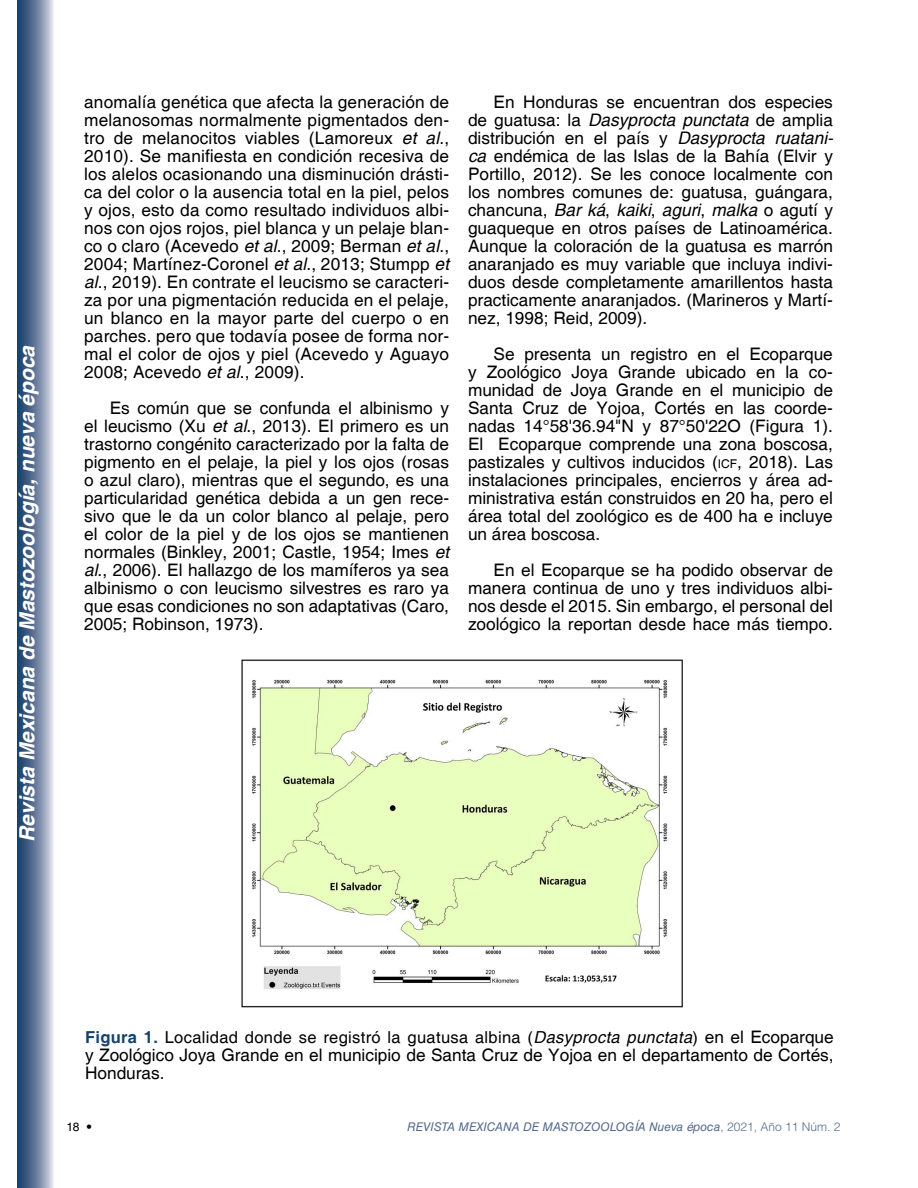
<style>
.page{position:relative;width:918px;height:1188px;background:#fff}
.page>*{position:absolute;margin:0;border:0;box-sizing:border-box;transform-origin:0 0}
.t1{font:italic 700 21px "Helvetica";color:#fff}
.texto_sin_sangría_ok{font:17.25px/18px "Helvetica";color:#000;text-align:justify}
.pie_de_foto_ok{font:17.25px/18px "Helvetica";color:#000}
.pie_de_foto_ok-2{font:16.5px "Helvetica";letter-spacing:.02em;color:#000}
.t2{font:italic 12px "Helvetica LT Std";color:#52698d}
.t3{font:12px "Helvetica LT Std";color:#000}
.s1{font-style:italic}
.s2{font-size:12.15px}
.s3{font-weight:700;color:#14436c}
.s4{font-size:17.25px}
.s5{font-weight:300}
.s6{font-weight:300;font-style:normal}
</style>
<div class="page">
<svg style="left:17px;top:0;width:37px;height:1188px;background:#6f84a1"></svg>
<img style="left:241px;top:659px;width:442px;height:349px">
<p class="t1" style="left:14px;top:842px;width:498px;rotate:-90deg">Revista Mexicana de Mastozoología, nueva época</p>
<p class="texto_sin_sangría_ok" style="left:84px;top:94px;width:366px">anomalía genética que afecta la generación de melanosomas normalmente pigmentados den&shy;tro de melanocitos viables (Lamoreux <span class="s1">et al</span>., 2010). Se manifiesta en condición recesiva de los alelos ocasionando una disminución drásti&shy;ca del color o la ausencia total en la piel, pelos y ojos, esto da como resultado individuos albi&shy;nos con ojos rojos, piel blanca y un pelaje blan&shy;co o claro (Acevedo <span class="s1">et al</span>., 2009; Berman <span class="s1">et al</span>., 2004; Martínez-Coronel <span class="s1">et al</span>., 2013; Stumpp <span class="s1">et al</span>., 2019). En contrate el leucismo se caracteri&shy;za por una pigmentación reducida en el pelaje, un blanco en la mayor parte del cuerpo o en parches. pero que todavía posee de forma nor&shy;mal el color de ojos y piel (Acevedo y Aguayo 2008; Acevedo <span class="s1">et al</span>., 2009).</p>
<p class="texto_sin_sangría_ok" style="left:84px;top:400px;width:366px;text-indent:26px">Es común que se confunda el albinismo y el leucismo (Xu <span class="s1">et al</span>., 2013). El primero es un trastorno congénito caracterizado por la falta de pigmento en el pelaje, la piel y los ojos (rosas o azul claro), mientras que el segundo, es una particularidad genética debida a un gen rece&shy;sivo que le da un color blanco al pelaje, pero el color de la piel y de los ojos se mantienen normales (Binkley, 2001; Castle, 1954; Imes <span class="s1">et al</span>., 2006). El hallazgo de los mamíferos ya sea albinismo o con leucismo silvestres es raro ya que esas condiciones no son adaptativas (Caro, 2005; Robinson, 1973).</p>
<p class="texto_sin_sangría_ok" style="left:468px;top:94px;width:367px;text-indent:26px">En Honduras se encuentran dos especies de guatusa: la <span class="s1">Dasyprocta punctata</span> de amplia distribución en el país y <span class="s1">Dasyprocta ruatani&shy;ca</span> endémica de las Islas de la Bahía (Elvir y Portillo, 2012). Se les conoce localmente con los nombres comunes de: guatusa, guángara, chancuna, <span class="s1">Bar ká</span>, <span class="s1">kaiki</span>, <span class="s1">aguri</span>, <span class="s1">malka</span> o agutí y guaqueque en otros países de Latinoamérica.<br>Aunque la coloración de la guatusa es marrón anaranjado es muy variable que incluya indivi&shy;duos desde completamente amarillentos hasta practicamente anaranjados. (Marineros y Martí&shy;nez, 1998; Reid, 2009).</p>
<p class="texto_sin_sangría_ok" style="left:468px;top:346px;width:366px;text-indent:26px">Se presenta un registro en el Ecoparque y Zoológico Joya Grande ubicado en la co&shy;munidad de Joya Grande en el municipio de Santa Cruz de Yojoa, Cortés en las coorde&shy;nadas 14°58'36.94"N y 87°50'22O (Figura 1).<br>El Ecoparque comprende una zona boscosa, pastizales y cultivos inducidos (<span class="s2">icf</span>, 2018). Las instalaciones principales, encierros y área ad&shy;ministrativa están construidos en 20 ha, pero el área total del zoológico es de 400 ha e incluye un área boscosa.</p>
<p class="texto_sin_sangría_ok" style="left:468px;top:562px;width:366px;text-indent:26px">En el Ecoparque se ha podido observar de manera continua de uno y tres individuos albi&shy;nos desde el 2015. Sin embargo, el personal del zoológico la reportan desde hace más tiempo.</p>
<p class="pie_de_foto_ok-2" style="left:85px;top:1028px;width:750px"><span class="s3">Figura 1.</span> Localidad donde se registró la guatusa albina (<span class="s1">Dasyprocta punctata</span>) <span class="s4">en el Ecoparque</span></p>
<p class="pie_de_foto_ok" style="left:85px;top:1047px;width:750px">y Zoológico Joya Grande en el municipio de Santa Cruz de Yojoa en el departamento de Cortés,<br>Honduras.</p>
<p class="t3" style="left:67px;top:1120px;width:27px">18 <span class="s5">•</span></p>
<p class="t2" style="left:407px;top:1120px;width:435px">REVISTA MEXICANA DE MASTOZOOLOGÍA Nueva época<span class="s6">, 2021, Año 11 Núm. 2</span></p>
</div>
